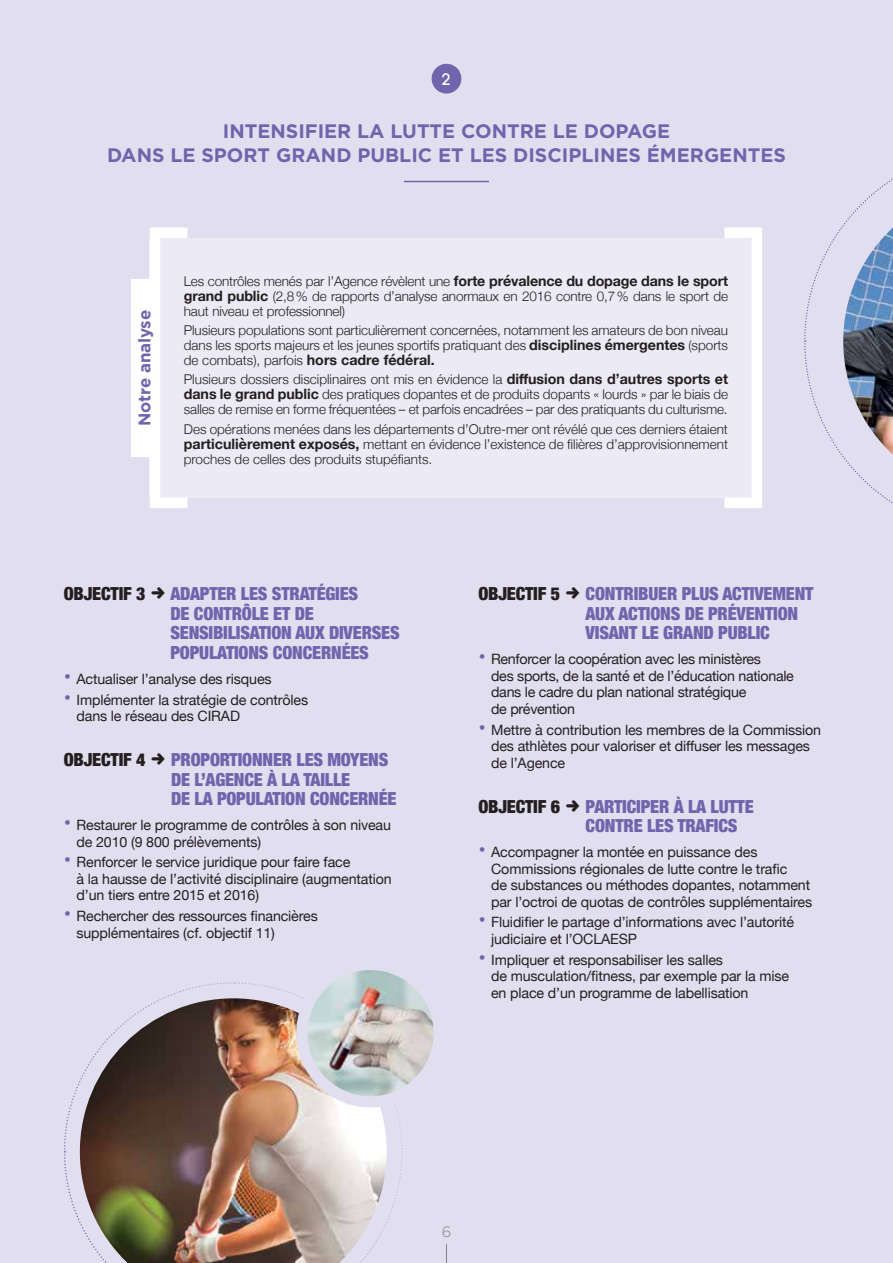
<style>
.page{position:relative;width:893px;height:1263px;background:#e1dfef}
.page>*{position:absolute;margin:0;border:0;box-sizing:border-box;transform-origin:0 0}
.t1{font:700 19.5px "Gotham";color:#7065ad}
.t2{font:900 condensed 18px/19.5px "Helvetica Neue";letter-spacing:-.01em;color:#7065ad}
.t3{font:900 condensed 18px "Helvetica Neue";letter-spacing:-.01em;color:#231f20}
.t4{font:700 16.8px "Gotham";letter-spacing:-.01em;color:#7065ad}
.t5{font:500 15.75px "Avant Garde";color:#fff}
.t6{font:300 15px "Gotham";color:#808285}
.t7{font:14.25px/16.5px "Helvetica Neue";letter-spacing:-.01em;color:#231f20}
.t8{font:300 13.5px/15px "Helvetica Neue";letter-spacing:-.01em;color:#231f20;text-align:justify}
.s1{font-weight:700;font-size:14.25px}
.s2{font-weight:700;font-size:21px;color:#7065ad}
</style>
<div class="page">
<img style="left:64px;top:982px;width:340px;height:281px">
<img style="left:302px;top:971px;width:131px;height:127px">
<div style="left:296px;top:959px;width:149px;height:148px;border:11px solid #e1dfef;border-radius:50%"></div>
<svg style="left:804px;top:179px;width:89px;height:324px"></svg>
<hr style="left:404px;top:181px;width:85px;height:1px;background:#7065ad">
<div style="left:432px;top:64px;width:29px;height:30px;background:#7065ad;border-radius:50%"></div>
<div style="left:150px;top:238px;width:612px;height:260px;background:#ecebf5"></div>
<div style="left:150px;top:227px;width:43px;height:281px;border:10px solid #fff"></div>
<div style="left:719px;top:227px;width:43px;height:281px;border:10px solid #fff"></div>
<div style="left:131px;top:279px;width:26px;height:177px;background:#fff"></div>
<svg style="left:446px;top:1244px;width:1px;height:19px"></svg>
<p class="t5" style="left:442px;top:69px;width:10px">2</p>
<h1 class="t1" style="left:223px;top:118px;width:20px">INTENSI</h1>
<h1 class="t1" style="left:305px;top:118px;width:25px">FIER</h1>
<h1 class="t1" style="left:357px;top:118px;width:47px">LA LUTTE</h1>
<h1 class="t1" style="left:461px;top:118px;width:45px">CONTRE</h1>
<h1 class="t1" style="left:553px;top:118px;width:77px">LE DOPAGE</h1>
<h1 class="t1" style="left:107px;top:142px;width:30px">DANS</h1>
<h1 class="t1" style="left:170px;top:142px;width:312px">LE SPORT GRAND PUBLIC ET LES</h1>
<h1 class="t1" style="left:513px;top:142px;width:61px">DISCIPLINES</h1>
<h1 class="t1" style="left:647px;top:142px;width:45px">ÉMERGENTES</h1>
<p class="t4" style="left:133px;top:426px;width:117px;rotate:-90deg">NOTRE ANALYSE</p>
<p class="t8" style="left:184px;top:273px;width:546px">Les contrôles menés par l’Agence révèlent une <span class="s1">forte prévalence du dopage dans le sport grand public</span> (2,8% de rapports d’analyse anormaux en 2016 contre 0,7% dans le sport de haut niveau et professionnel)</p>
<p class="t8" style="left:184px;top:322px;width:546px">Plusieurs populations sont particulièrement concernées, notamment les amateurs de bon niveau dans les sports majeurs et les jeunes sportifs pratiquant des <span class="s1">disciplines émergentes</span> (sports de combats), parfois <span class="s1">hors cadre fédéral.</span></p>
<p class="t8" style="left:184px;top:371px;width:546px">Plusieurs dossiers disciplinaires ont mis en évidence la <span class="s1">diffusion dans d’autres sports et dans le grand public</span> des pratiques dopantes et de produits dopants « lourds » par le biais de salles de remise en forme fréquentées – et parfois encadrées – par des pratiquants du culturisme.</p>
<p class="t8" style="left:184px;top:420px;width:546px">Des opérations menées dans les départements d’Outre-mer ont révélé que ces derniers étaient <span class="s1">particulièrement exposés,</span> mettant en évidence l’existence de filières d’approvisionnement proches de celles des produits stupéfiants.</p>
<p class="t3" style="left:64px;top:579px;width:83px">OBJECTIF 3</p>
<p class="t2" style="left:170px;top:583px;width:231px">ADAPTER LES STRATÉGIES<br>DE CONTRÔLE ET DE<br>SENSIBILISATION AUX DIVERSES<br>POPULATIONS CONCERNÉES</p>
<p class="t7" style="left:64px;top:671px;width:209px"><span class="s2">•</span> Actualiser l’analyse des risques</p>
<p class="t7" style="left:77px;top:692px;width:233px;text-indent:-13px"><span class="s2">•</span> Implémenter la stratégie de contrôles dans le réseau des CIRAD</p>
<p class="t3" style="left:64px;top:745px;width:83px">OBJECTIF 4</p>
<p class="t2" style="left:171px;top:749px;width:227px">PROPORTIONNER LES MOYENS<br>DE L’AGENCE À LA TAILLE<br>DE LA POPULATION CONCERNÉE</p>
<p class="t7" style="left:77px;top:818px;width:316px;text-indent:-13px"><span class="s2">•</span> Restaurer le programme de contrôles à son niveau de 2010 (9 800 prélèvements)</p>
<p class="t7" style="left:77px;top:855px;width:317px;text-indent:-13px"><span class="s2">•</span> Renforcer le service juridique pour faire face<br>à la hausse de l’activité disciplinaire (augmentation d’un tiers entre 2015 et 2016)</p>
<p class="t7" style="left:77px;top:909px;width:243px;text-indent:-13px"><span class="s2">•</span> Rechercher des ressources financières supplémentaires (cf. objectif 11)</p>
<p class="t3" style="left:478px;top:579px;width:83px">OBJECTIF 5</p>
<p class="t2" style="left:586px;top:583px;width:229px">CONTRIBUER PLUS ACTIVEMENT<br>AUX ACTIONS DE PRÉVENTION<br>VISANT LE GRAND PUBLIC</p>
<p class="t7" style="left:491px;top:652px;width:304px;text-indent:-13px"><span class="s2">•</span> Renforcer la coopération avec les ministères<br>des sports, de la santé et de l’éducation nationale dans le cadre du plan national stratégique<br>de prévention</p>
<p class="t7" style="left:491px;top:722px;width:331px;text-indent:-13px"><span class="s2">•</span> Mettre à contribution les membres de la Commission des athlètes pour valoriser et diffuser les messages de l’Agence</p>
<p class="t3" style="left:478px;top:791px;width:83px">OBJECTIF 6</p>
<p class="t2" style="left:586px;top:795px;width:170px">PARTICIPER À LA LUTTE<br>CONTRE LES TRAFICS</p>
<p class="t7" style="left:491px;top:845px;width:322px;text-indent:-13px"><span class="s2">•</span> Accompagner la montée en puissance des Commissions régionales de lutte contre le trafic<br>de substances ou méthodes dopantes, notamment par l’octroi de quotas de contrôles supplémentaires</p>
<p class="t7" style="left:491px;top:915px;width:304px;text-indent:-13px"><span class="s2">•</span> Fluidifier le partage d’informations avec l’autorité judiciaire et l’OCLAESP</p>
<p class="t7" style="left:491px;top:952px;width:299px;text-indent:-13px"><span class="s2">•</span> Impliquer et responsabiliser les salles<br>de musculation/fitness, par exemple par la mise en place d’un programme de labellisation</p>
<p class="t6" style="left:442px;top:1223px;width:11px">6</p>
</div>
